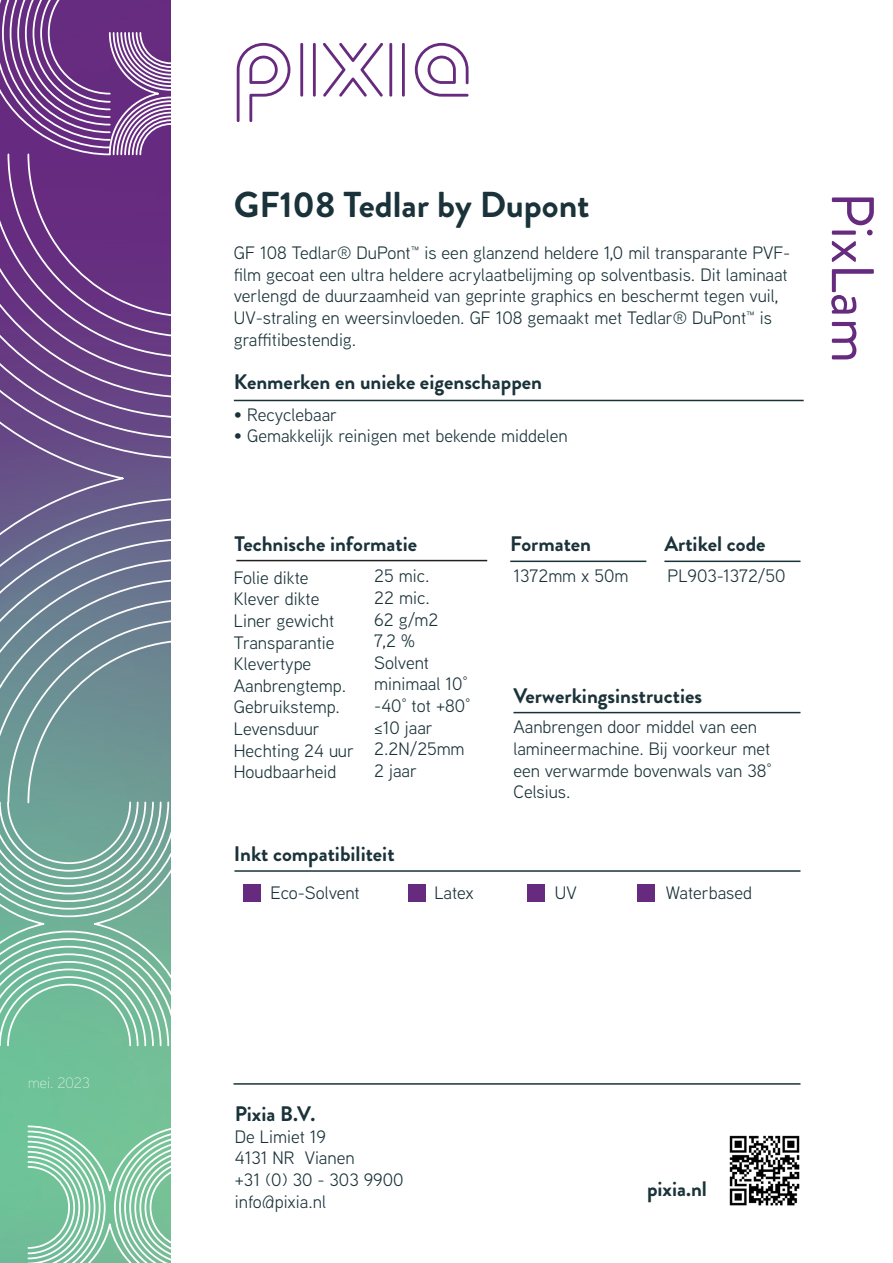
<style>
.page{position:relative;width:893px;height:1263px;background:#fff}
.page>*{position:absolute;margin:0;border:0;box-sizing:border-box;transform-origin:0 0}
.t1{font:60px "Brandon Grotesque";color:#662a7e}
.t2{font:700 36px "Brandon Grotesque";color:#1a3239}
.t3{font:700 21px "Brandon Grotesque";color:#1a3239}
.t4{font:18px/21.6px "Aaux Next";color:#1a3239}
.t5{font:100 15px "Aaux Next";color:#fff}
</style>
<div class="page">
<img style="left:729px;top:1135px;width:71px;height:71px">
<hr style="left:234px;top:400px;width:570px;height:1px;background:#1a3239">
<hr style="left:236px;top:560px;width:251px;height:1px;background:#231f20">
<hr style="left:510px;top:561px;width:136px;height:1px;background:#1a3239">
<hr style="left:234px;top:870px;width:566px;height:2px;background:#1a3239">
<svg style="left:415px;top:43px;width:54px;height:54px"></svg>
<svg style="left:237px;top:43px;width:53px;height:79px"></svg>
<hr style="left:300px;top:43px;width:3px;height:54px;background:#662a7e">
<hr style="left:313px;top:43px;width:3px;height:54px;background:#662a7e">
<hr style="left:389px;top:43px;width:3px;height:54px;background:#662a7e">
<hr style="left:402px;top:43px;width:3px;height:54px;background:#662a7e">
<svg style="left:323px;top:43px;width:60px;height:54px"></svg>
<svg style="left:0;top:0;width:170px;height:153px;background:#825196"></svg>
<svg style="left:0;top:153px;width:170px;height:1032px;background:#798898"></svg>
<svg style="left:0;top:1185px;width:170px;height:78px;background:#8ecbac"></svg>
<hr style="left:234px;top:1083px;width:566px;height:2px;background:#1a3239">
<hr style="left:513px;top:712px;width:287px;height:1px;background:#1a3239">
<div style="left:243px;top:884px;width:17px;height:17px;background:#662a7e"></div>
<div style="left:408px;top:884px;width:17px;height:17px;background:#662a7e"></div>
<div style="left:527px;top:884px;width:17px;height:17px;background:#662a7e"></div>
<hr style="left:664px;top:561px;width:136px;height:1px;background:#1a3239">
<div style="left:638px;top:884px;width:17px;height:17px;background:#662a7e"></div>
<p class="t5" style="left:28px;top:1072px;width:63px">mei. 2023</p>
<p class="t2" style="left:234px;top:179px;width:357px">GF108 Tedlar by Dupont</p>
<p class="t1" style="left:894px;top:191px;width:174px;rotate:90deg">PixLam</p>
<p class="t4" style="left:234px;top:241px;width:558px">GF 108 Tedlar® DuPont™ is een glanzend heldere 1,0 mil transparante PVF&shy;film gecoat een ultra heldere acrylaatbelijming op solventbasis. Dit laminaat verlengd de duurzaamheid van geprinte graphics en beschermt tegen vuil, UV-straling en weersinvloeden. GF 108 gemaakt met Tedlar® DuPont™ is graffitibestendig.</p>
<p class="t3" style="left:234px;top:367px;width:310px">Kenmerken en unieke eigenschappen</p>
<p class="t4" style="left:234px;top:403px;width:105px">• Recyclebaar</p>
<p class="t4" style="left:234px;top:425px;width:335px">• Gemakkelijk reinigen met bekende middelen</p>
<p class="t3" style="left:234px;top:529px;width:184px">Technische informatie</p>
<p class="t3" style="left:510px;top:529px;width:82px">Formaten</p>
<p class="t3" style="left:664px;top:529px;width:103px">Artikel code</p>
<p class="t4" style="left:668px;top:565px;width:119px">PL903-1372/50</p>
<p class="t4" style="left:374px;top:565px;width:57px">25 mic.</p>
<p class="t4" style="left:374px;top:586px;width:57px">22 mic.</p>
<p class="t4" style="left:374px;top:608px;width:66px">62 g/m2</p>
<p class="t4" style="left:374px;top:629px;width:43px">7,2 %</p>
<p class="t4" style="left:374px;top:651px;width:56px">Solvent</p>
<p class="t4" style="left:374px;top:673px;width:95px">minimaal 10°</p>
<p class="t4" style="left:374px;top:694px;width:98px">-40° tot +80°</p>
<p class="t4" style="left:374px;top:716px;width:60px">≤10 jaar</p>
<p class="t4" style="left:374px;top:737px;width:92px">2.2N/25mm</p>
<p class="t4" style="left:374px;top:759px;width:44px">2 jaar</p>
<p class="t4" style="left:513px;top:565px;width:116px">1372mm x 50m</p>
<p class="t4" style="left:234px;top:566px;width:76px">Folie dikte</p>
<p class="t4" style="left:234px;top:588px;width:87px">Klever dikte</p>
<p class="t4" style="left:234px;top:609px;width:102px">Liner gewicht</p>
<p class="t4" style="left:234px;top:631px;width:102px">Transparantie</p>
<p class="t4" style="left:234px;top:652px;width:79px">Klevertype</p>
<p class="t4" style="left:234px;top:674px;width:114px">Aanbrengtemp.</p>
<p class="t4" style="left:234px;top:696px;width:108px">Gebruikstemp.</p>
<p class="t4" style="left:234px;top:717px;width:87px">Levensduur</p>
<p class="t4" style="left:234px;top:739px;width:122px">Hechting 24 uur</p>
<p class="t4" style="left:234px;top:760px;width:104px">Houdbaarheid</p>
<p class="t3" style="left:513px;top:681px;width:190px">Verwerkingsinstructies</p>
<p class="t4" style="left:513px;top:716px;width:260px">Aanbrengen door middel van een lamineermachine. Bij voorkeur met een verwarmde bovenwals van 38°<br>Celsius.</p>
<p class="t3" style="left:234px;top:839px;width:162px">Inkt compatibiliteit</p>
<p class="t4" style="left:270px;top:882px;width:91px">Eco-Solvent</p>
<p class="t4" style="left:434px;top:882px;width:41px">Latex</p>
<p class="t4" style="left:555px;top:882px;width:23px">UV</p>
<p class="t4" style="left:666px;top:882px;width:88px">Waterbased</p>
<p class="t3" style="left:235px;top:1099px;width:82px">Pixia B.V.</p>
<p class="t4" style="left:235px;top:1125px;width:170px">De Limiet 19<br>4131 NR Vianen<br>+31 (0) 30 - 303 9900 info@pixia.nl</p>
<p class="t3" style="left:647px;top:1173px;width:61px">pixia.nl</p>
</div>
